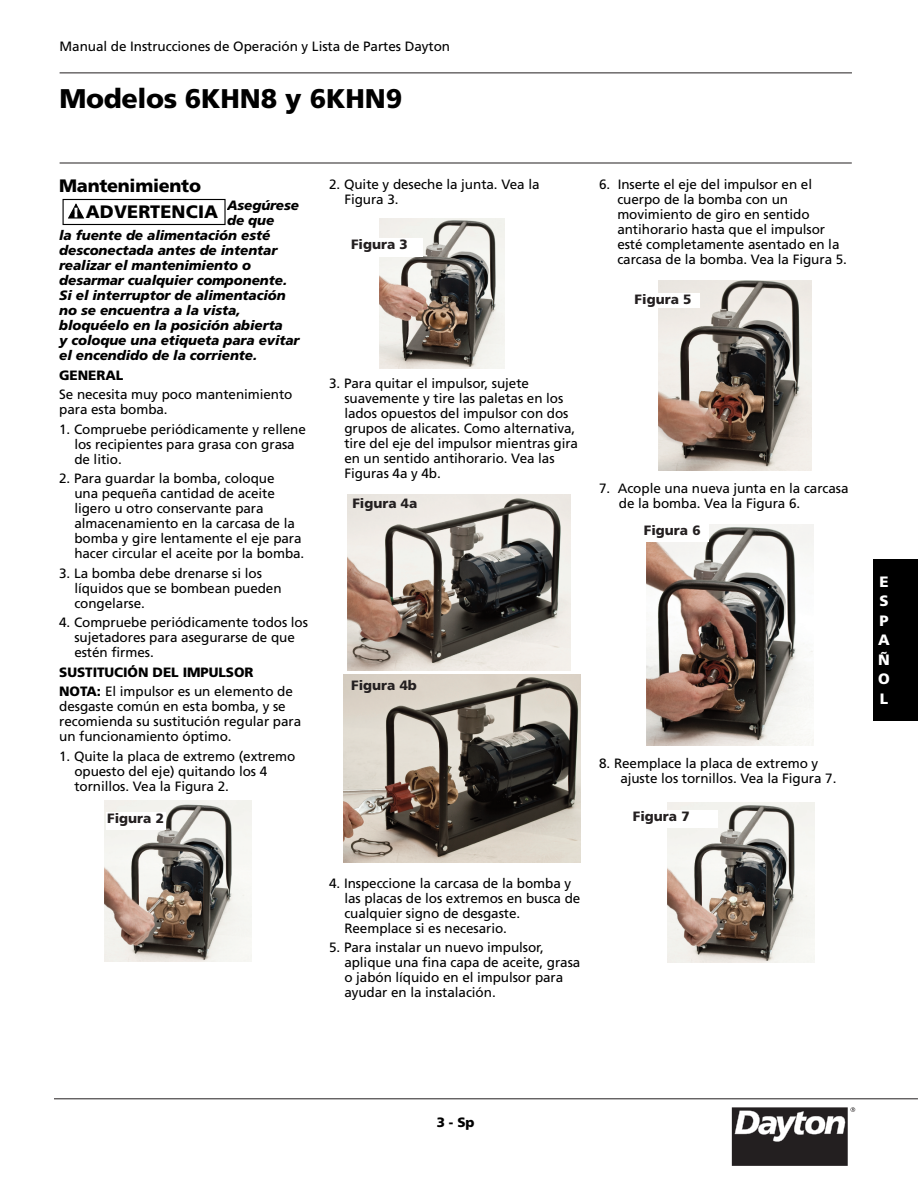
<style>
.page{position:relative;width:918px;height:1188px;background:#fff}
.page>*{position:absolute;margin:0;border:0;box-sizing:border-box;transform-origin:0 0}
.t1{font:900 27px "Frutiger";letter-spacing:-.005em;color:#000}
.t2{font:900 18px "Frutiger";letter-spacing:-.015em;color:#000}
.t3{font:900 18px "Frutiger LT Std";letter-spacing:.01em;color:#000}
.t4{font:900 15px/19.5px "Frutiger";color:#fff;text-align:justify}
.t5{font:13.5px/15px "Frutiger";letter-spacing:-.005em;color:#000}
.t6{font:italic 900 13.5px "Frutiger";letter-spacing:-.005em;color:#000}
.t7{font:900 13.5px/19.5px "Frutiger";letter-spacing:-.005em;color:#000}
.t8{font:900 13.5px "Frutiger";color:#231f20}
.s1{font-weight:400}
</style>
<div class="page">
<hr style="left:60px;top:73px;width:792px;height:1px;background:#231f20">
<hr style="left:60px;top:163px;width:792px;height:1px;background:#231f20">
<svg style="left:732px;top:1107px;width:123px;height:59px"></svg>
<img style="left:105px;top:800px;width:146px;height:162px">
<img style="left:379px;top:218px;width:125px;height:150px">
<svg style="left:345px;top:494px;width:229px;height:181px"></svg>
<img style="left:348px;top:495px;width:223px;height:176px">
<img style="left:344px;top:675px;width:236px;height:188px">
<img style="left:658px;top:280px;width:154px;height:191px">
<img style="left:646px;top:525px;width:167px;height:220px">
<div style="left:106px;top:812px;width:60px;height:18px;background:#fff"></div>
<div style="left:336px;top:238px;width:87px;height:19px;background:#fff"></div>
<div style="left:626px;top:293px;width:74px;height:15px;background:#fff"></div>
<div style="left:636px;top:524px;width:73px;height:18px;background:#fff"></div>
<img style="left:668px;top:803px;width:147px;height:160px">
<div style="left:605px;top:810px;width:113px;height:17px;background:#fff"></div>
<hr style="left:54px;top:1098px;width:864px;height:1px;background:#231f20">
<div style="left:873px;top:559px;width:45px;height:162px;background:#000"></div>
<div style="left:62px;top:197px;width:165px;height:30px;background:linear-gradient(to right,#fafafa,#fdfdfd)"></div>
<div style="left:63px;top:199px;width:163px;height:26px;border:1px solid #000"></div>
<svg style="left:67px;top:202px;width:76px;height:17px"></svg>
<div style="left:85px;top:204px;width:96px;height:17px;background:#fff"></div>
<p class="t5" style="left:60px;top:40px;width:392px">Manual de Instrucciones de Operación y Lista de Partes Dayton</p>
<h1 class="t1" style="left:60px;top:88px;width:344px">Modelos 6KHN8 y 6KHN9</h1>
<h2 class="t2" style="left:59px;top:179px;width:143px">Mantenimiento</h2>
<p class="t6" style="left:227px;top:200px;width:73px">Asegúrese</p>
<p class="t6" style="left:227px;top:215px;width:49px">de que</p>
<p class="t6" style="left:59px;top:230px;width:213px">la fuente de alimentación esté</p>
<p class="t6" style="left:59px;top:245px;width:220px">desconectada antes de intentar</p>
<p class="t6" style="left:59px;top:260px;width:193px">realizar el mantenimiento o</p>
<p class="t6" style="left:59px;top:275px;width:229px">desarmar cualquier componente.</p>
<p class="t6" style="left:59px;top:290px;width:228px">Si el interruptor de alimentación</p>
<p class="t6" style="left:59px;top:305px;width:183px">no se encuentra a la vista,</p>
<p class="t6" style="left:59px;top:320px;width:225px">bloquéelo en la posición abierta</p>
<p class="t6" style="left:59px;top:335px;width:242px">y coloque una etiqueta para evitar</p>
<p class="t6" style="left:59px;top:350px;width:200px">el encendido de la corriente.</p>
<p class="t7" style="left:59px;top:366px;width:66px">GENERAL</p>
<p class="t5" style="left:59px;top:388px;width:235px">Se necesita muy poco mantenimiento para esta bomba.</p>
<p class="t5" style="left:74px;top:422px;width:233px;text-indent:-15px">1. Compruebe periódicamente y rellene los recipientes para grasa con grasa de litio.</p>
<p class="t5" style="left:74px;top:472px;width:232px;text-indent:-15px">2. Para guardar la bomba, coloque<br>una pequeña cantidad de aceite ligero u otro conservante para almacenamiento en la carcasa de la bomba y gire lentamente el eje para hacer circular el aceite por la bomba.</p>
<p class="t5" style="left:74px;top:566px;width:209px;text-indent:-15px">3. La bomba debe drenarse si los líquidos que se bombean pueden congelarse.</p>
<p class="t5" style="left:74px;top:616px;width:235px;text-indent:-15px">4. Compruebe periódicamente todos los sujetadores para asegurarse de que estén firmes.</p>
<p class="t7" style="left:59px;top:663px;width:235px">SUSTITUCIÓN DEL IMPULSOR<br>NOTA: <span class="s1">El impulsor es un elemento de</span></p>
<p class="t5" style="left:59px;top:700px;width:244px">desgaste común en esta bomba, y se recomienda su sustitución regular para un funcionamiento óptimo.</p>
<p class="t5" style="left:74px;top:749px;width:223px;text-indent:-15px">1. Quite la placa de extremo (extremo opuesto del eje) quitando los 4 tornillos. Vea la Figura 2.</p>
<h2 class="t3" style="left:86px;top:205px;width:134px">ADVERTENCIA</h2>
<p class="t8" style="left:107px;top:813px;width:58px">Figura 2</p>
<p class="t5" style="left:344px;top:177px;width:197px;text-indent:-15px">2. Quite y deseche la junta. Vea la<br>Figura 3.</p>
<p class="t8" style="left:351px;top:239px;width:58px">Figura 3</p>
<p class="t5" style="left:617px;top:177px;width:231px;text-indent:-18px">6. Inserte el eje del impulsor en el cuerpo de la bomba con un movimiento de giro en sentido antihorario hasta que el impulsor esté completamente asentado en la carcasa de la bomba. Vea la Figura 5.</p>
<p class="t8" style="left:635px;top:294px;width:58px">Figura 5</p>
<p class="t5" style="left:344px;top:377px;width:235px;text-indent:-15px">3. Para quitar el impulsor, sujete suavemente y tire las paletas en los lados opuestos del impulsor con dos grupos de alicates. Como alternativa, tire del eje del impulsor mientras gira en un sentido antihorario. Vea las Figuras 4a y 4b.</p>
<p class="t8" style="left:352px;top:498px;width:66px">Figura 4a</p>
<p class="t5" style="left:619px;top:482px;width:231px;text-indent:-20px">7. Acople una nueva junta en la carcasa de la bomba. Vea la Figura 6.</p>
<p class="t8" style="left:644px;top:525px;width:58px">Figura 6</p>
<p class="t8" style="left:351px;top:680px;width:67px">Figura 4b</p>
<p class="t5" style="left:620px;top:756px;width:218px;text-indent:-21px">8. Reemplace la placa de extremo y ajuste los tornillos. Vea la Figura 7.</p>
<p class="t8" style="left:633px;top:811px;width:58px">Figura 7</p>
<p class="t5" style="left:344px;top:876px;width:238px;text-indent:-15px">4. Inspeccione la carcasa de la bomba y las placas de los extremos en busca de cualquier signo de desgaste.<br>Reemplace si es necesario.</p>
<p class="t5" style="left:344px;top:941px;width:238px;text-indent:-15px">5. Para instalar un nuevo impulsor, aplique una fina capa de aceite, grasa o jabón líquido en el impulsor para ayudar en la instalación.</p>
<p class="t4" style="left:878px;top:573px;width:13px">E S P A Ñ O L</p>
<p class="t7" style="left:437px;top:1114px;width:39px">3-Sp</p>
</div>
